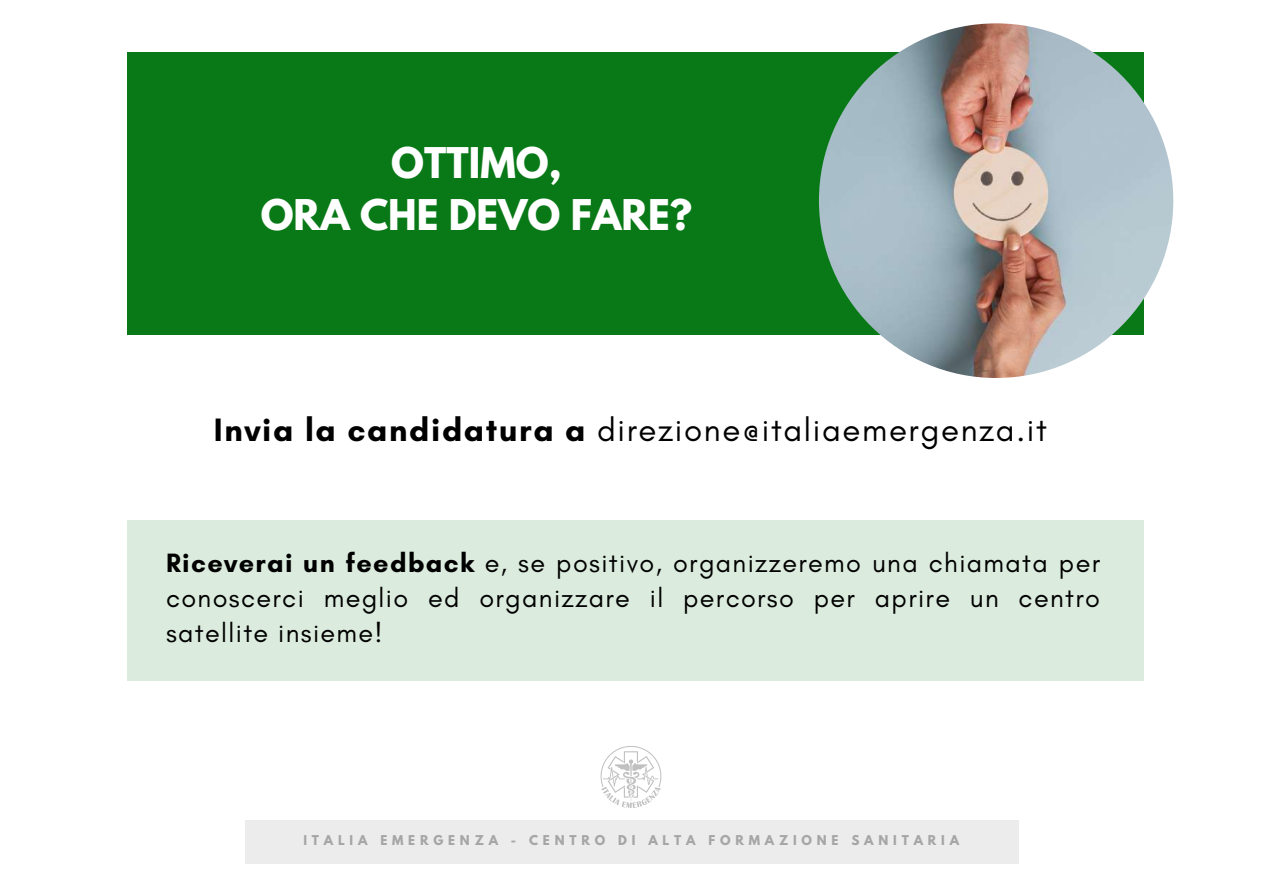
<style>
.page{position:relative;width:1263px;height:894px;background:#fff}
.page>*{position:absolute;margin:0;border:0;box-sizing:border-box;transform-origin:0 0}
.t1{font:700 37.5px/51.8px "League Spartan";color:#fff;text-align:center}
.t2{font:33px "Glacial Indifference";letter-spacing:.05em;color:#000}
.t3{font:27px/34.8px "Glacial Indifference";letter-spacing:.05em;color:#000;text-align:justify}
.t4{font:700 12px "League Spartan";letter-spacing:.4em;color:#a6a6a6}
.s1{font-weight:700}
</style>
<div class="page">
<div style="left:127px;top:52px;width:1017px;height:283px;background:#087916"></div>
<img style="left:819px;top:23px;width:354px;height:355px;border-radius:50%">
<img style="left:600px;top:746px;width:62px;height:62px">
<div style="left:245px;top:820px;width:773px;height:44px;background:#ececec"></div>
<div style="left:127px;top:519px;width:1017px;height:161px;background:#dbebdd"></div>
<h1 class="t1" style="left:261px;top:141px;width:433px">OTTIMO,<br>ORA CHE DEVO FARE?</h1>
<p class="t2" style="left:214px;top:409px;width:834px"><span class="s1">Invia la candidatura a</span> direzione@italiaemergenza.it</p>
<p class="t3" style="left:166px;top:545px;width:935px"><span class="s1">Riceverai un feedback</span> e, se positivo, organizzeremo una chiamata per conoscerci meglio ed organizzare il percorso per aprire un centro satellite insieme!</p>
<p class="t4" style="left:303px;top:833px;width:657px">ITALIA EMERGENZA - CENTRO DI ALTA FORMAZIONE SANITARIA</p>
</div>
